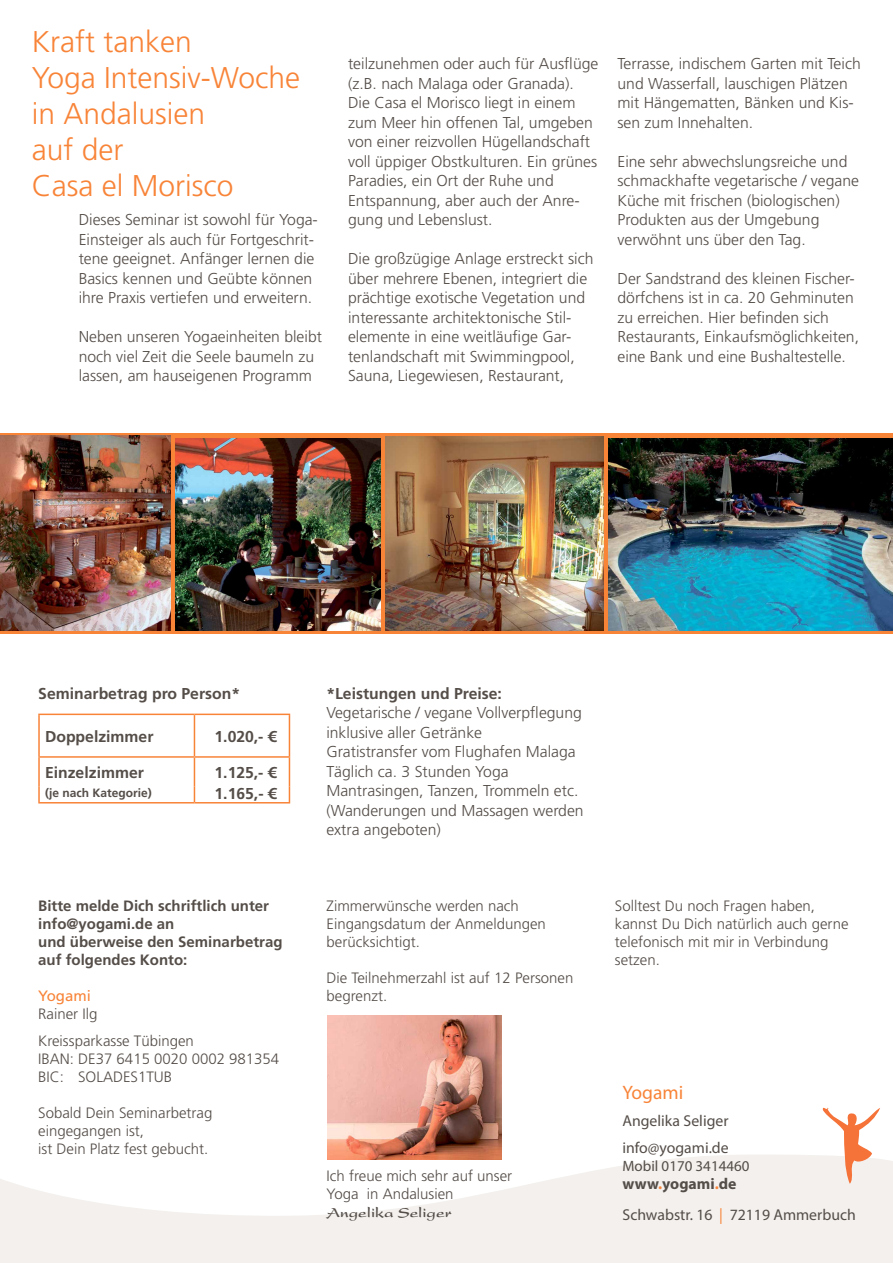
<style>
.page{position:relative;width:893px;height:1263px;background:#fff}
.page>*{position:absolute;margin:0;border:0;box-sizing:border-box;transform-origin:0 0}
.t1{font:300 30px/36px "Frutiger LT";color:#f88438}
.t2{font:19.5px "Myriad Pro";color:#f88438}
.t3{font:300 15.75px/19.5px "Frutiger LT";color:#544d48}
.t4{font:700 15.75px "Frutiger LT";color:#544d48}
.t5{font:15.75px/27px "Myriad Pro";color:#544d48}
.t6{font:700 15.75px "Myriad Pro";color:#544d48}
.t7{font:300 15px/18px "Frutiger LT";color:#544d48}
.t8{font:700 15px/18px "Frutiger LT";color:#544d48}
.t9{font:15px "Myriad Pro";color:#544d48}
.t10{font:700 15px "Present";color:#544d48}
.t11{font:15px "Frutiger LT";color:#f88438}
.t12{font:700 12px "Frutiger LT";color:#544d48}
.s1{color:#f88438}
</style>
<div class="page">
<svg style="left:0;top:1154px;width:893px;height:109px;fill:#f3f0ed"></svg>
<div style="left:0;top:433px;width:893px;height:201px;background:#f88438"></div>
<img style="left:386px;top:437px;width:217px;height:194px">
<img style="left:0;top:435px;width:171px;height:196px">
<img style="left:608px;top:438px;width:285px;height:193px">
<img style="left:176px;top:438px;width:205px;height:193px">
<svg style="left:822px;top:1107px;width:58px;height:77px"></svg>
<hr style="left:38px;top:714px;width:156px;height:1px;background:#f88438">
<hr style="left:38px;top:715px;width:2px;height:41px;background:#f88438">
<hr style="left:194px;top:714px;width:96px;height:1px;background:#f88438">
<hr style="left:194px;top:715px;width:1px;height:41px;background:#f88438">
<hr style="left:289px;top:715px;width:1px;height:41px;background:#f88438">
<hr style="left:38px;top:756px;width:156px;height:2px;background:#f88438">
<hr style="left:38px;top:758px;width:2px;height:29px;background:#f88438">
<hr style="left:194px;top:756px;width:96px;height:2px;background:#f88438">
<svg style="left:38px;top:787px;width:2px;height:15px"></svg>
<svg style="left:194px;top:758px;width:1px;height:44px"></svg>
<svg style="left:289px;top:758px;width:1px;height:44px"></svg>
<hr style="left:38px;top:802px;width:156px;height:1px;background:#f88438">
<hr style="left:194px;top:802px;width:96px;height:1px;background:#f88438">
<img style="left:327px;top:1015px;width:174px;height:145px">
<h1 class="t1" style="left:32px;top:24px;width:270px">Kraft tanken<br>Yoga Intensiv-Woche in Andalusien<br>auf der<br>Casa el Morisco</h1>
<p class="t3" style="left:79px;top:210px;width:241px">Dieses Seminar ist sowohl für Yoga-Einsteiger als auch für Fortgeschrit&shy;tene geeignet. Anfänger lernen die Basics kennen und Geübte können ihre Praxis vertiefen und erweitern.</p>
<p class="t3" style="left:79px;top:327px;width:245px">Neben unseren Yogaeinheiten bleibt noch viel Zeit die Seele baumeln zu lassen, am hauseigenen Programm</p>
<p class="t3" style="left:348px;top:54px;width:252px">teilzunehmen oder auch für Ausflüge (z.B. nach Malaga oder Granada).<br>Die Casa el Morisco liegt in einem zum Meer hin offenen Tal, umgeben von einer reizvollen Hügellandschaft voll üppiger Obstkulturen. Ein grünes Paradies, ein Ort der Ruhe und Entspannung, aber auch der Anre&shy;gung und Lebenslust.</p>
<p class="t3" style="left:348px;top:249px;width:247px">Die großzügige Anlage erstreckt sich über mehrere Ebenen, integriert die prächtige exotische Vegetation und interessante architektonische Stil&shy;elemente in eine weitläufige Gar&shy;tenlandschaft mit Swimmingpool, Sauna, Liegewiesen, Restaurant,</p>
<p class="t3" style="left:617px;top:54px;width:245px">Terrasse, indischem Garten mit Teich und Wasserfall, lauschigen Plätzen mit Hängematten, Bänken und Kis&shy;sen zum Innehalten.</p>
<p class="t3" style="left:617px;top:152px;width:243px">Eine sehr abwechslungsreiche und schmackhafte vegetarische / vegane<br>Küche mit frischen (biologischen)<br>Produkten aus der Umgebung verwöhnt uns über den Tag.</p>
<p class="t3" style="left:617px;top:269px;width:243px">Der Sandstrand des kleinen Fischer&shy;dörfchens ist in ca. 20 Gehminuten zu erreichen. Hier befinden sich Restaurants, Einkaufsmöglichkeiten, eine Bank und eine Bushaltestelle.</p>
<p class="t4" style="left:38px;top:684px;width:203px">Seminarbetrag pro Person*</p>
<p class="t4" style="left:45px;top:727px;width:110px">Doppelzimmer</p>
<p class="t4" style="left:215px;top:727px;width:64px">1.020,- €</p>
<p class="t4" style="left:45px;top:763px;width:100px">Einzelzimmer</p>
<p class="t4" style="left:215px;top:763px;width:64px">1.125,- €</p>
<p class="t12" style="left:45px;top:786px;width:108px">(je nach Kategorie)</p>
<p class="t4" style="left:215px;top:784px;width:64px">1.165,- €</p>
<p class="t8" style="left:38px;top:897px;width:246px">Bitte melde Dich schriftlich unter info@yogami.de an<br>und überweise den Seminarbetrag auf folgendes Konto:</p>
<p class="t11" style="left:38px;top:987px;width:54px">Yogami</p>
<p class="t7" style="left:38px;top:1000px;width:157px;line-height:27px">Rainer Ilg<br>Kreissparkasse Tübingen</p>
<p class="t7" style="left:38px;top:1050px;width:243px">IBAN: DE37 6415 0020 0002 981354<br>BIC: SOLADES1TUB</p>
<p class="t7" style="left:38px;top:1104px;width:176px">Sobald Dein Seminarbetrag eingegangen ist,<br>ist Dein Platz fest gebucht.</p>
<p class="t4" style="left:326px;top:684px;width:177px">*Leistungen und Preise:</p>
<p class="t3" style="left:326px;top:703px;width:259px">Vegetarische / vegane Vollverpflegung inklusive aller Getränke<br>Gratistransfer vom Flughafen Malaga<br>Täglich ca. 3 Stunden Yoga<br>Mantrasingen, Tanzen, Trommeln etc. (Wanderungen und Massagen werden extra angeboten)</p>
<p class="t7" style="left:327px;top:897px;width:221px">Zimmerwünsche werden nach<br>Eingangsdatum der Anmeldungen berücksichtigt.</p>
<p class="t7" style="left:327px;top:969px;width:248px">Die Teilnehmerzahl ist auf 12 Personen begrenzt.</p>
<p class="t7" style="left:327px;top:1167px;width:187px">Ich freue mich sehr auf unser<br>Yoga in Andalusien</p>
<p class="t10" style="left:327px;top:1204px;width:126px">Angelika Seliger</p>
<p class="t7" style="left:615px;top:897px;width:235px">Solltest Du noch Fragen haben, kannst Du Dich natürlich auch gerne telefonisch mit mir in Verbindung setzen.</p>
<p class="t2" style="left:622px;top:1080px;width:62px">Yogami</p>
<p class="t5" style="left:622px;top:1107px;width:108px">Angelika Seliger info@yogami.de</p>
<p class="t9" style="left:622px;top:1157px;width:128px">Mobil 0170 3414460</p>
<p class="t6" style="left:622px;top:1173px;width:116px">www<span class="s1">.</span>yogami<span class="s1">.</span>de</p>
<p class="t5" style="left:622px;top:1200px;width:235px">Schwabstr. 16 <span class="s1">|</span> 72119 Ammerbuch</p>
</div>
